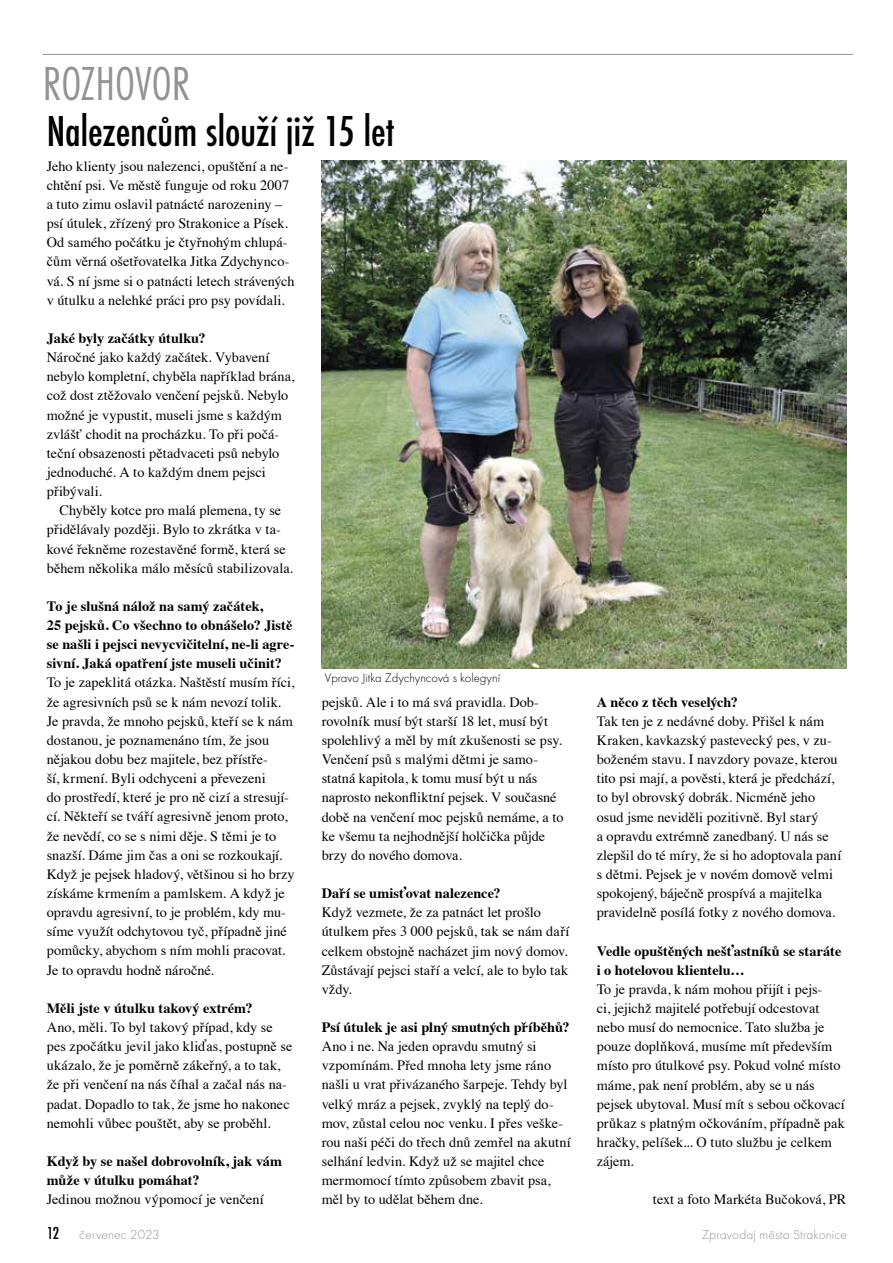
<style>
.page{position:relative;width:893px;height:1263px;background:#fff}
.page>*{position:absolute;margin:0;border:0;box-sizing:border-box;transform-origin:0 0}
.t1{font:49.5px "Futura TOT Ligh Cond";letter-spacing:.005em;color:#939393}
.t2{font:500 condensed 45px "Futura TOT";letter-spacing:-.005em;color:#000}
.t3{font:14.25px/19.2px "Times";color:#000}
.t4{font:700 14.25px/19.2px "Times";letter-spacing:.005em;color:#000}
.t5{font:13.5px "Futura TOT Ligh";letter-spacing:.01em;color:#939393}
.t6{font:12.75px "Futura TOT Ligh";color:#000}
.s1{font-family:"Futura TOT";font-weight:500;font-stretch:condensed;font-size:18px;color:#000}
</style>
<div class="page">
<hr style="left:43px;top:54px;width:810px;height:1px;background:#939393">
<img style="left:322px;top:161px;width:524px;height:507px">
<h1 class="t1" style="left:43px;top:55px;width:149px">ROZHOVOR</h1>
<h2 class="t2" style="left:47px;top:106px;width:349px">Nalezencům slouží již 15 let</h2>
<p class="t3" style="left:47px;top:155px;width:249px">Jeho klienty jsou nalezenci, opuštění a ne&shy;chtění psi. Ve městě funguje od roku 2007 a tuto zimu oslavil patnácté narozeniny – psí útulek, zřízený pro Strakonice a Písek.<br>Od samého počátku je čtyřnohým chlupá&shy;čům věrná ošetřovatelka Jitka Zdychynco&shy;vá. S ní jsme si o patnácti letech strávených v útulku a nelehké práci pro psy povídali.</p>
<p class="t4" style="left:47px;top:327px;width:160px">Jaké byly začátky útulku?</p>
<p class="t3" style="left:47px;top:346px;width:249px">Náročné jako každý začátek. Vybavení nebylo kompletní, chyběla například brána, což dost ztěžovalo venčení pejsků. Nebylo možné je vypustit, museli jsme s každým zvlášť chodit na procházku. To při počá&shy;teční obsazenosti pětadvaceti psů nebylo jednoduché. A to každým dnem pejsci přibývali.</p>
<p class="t3" style="left:47px;top:500px;width:248px;text-indent:13px">Chyběly kotce pro malá plemena, ty se přidělávaly později. Bylo to zkrátka v ta&shy;kové řekněme rozestavěné formě, která se během několika málo měsíců stabilizovala.</p>
<p class="t4" style="left:47px;top:595px;width:249px">To je slušná nálož na samý začátek,<br>25 pejsků. Co všechno to obnášelo? Jistě se našli i pejsci nevycvičitelní, ne-li agre&shy;sivní. Jaká opatření jste museli učinit?</p>
<p class="t3" style="left:47px;top:672px;width:249px">To je zapeklitá otázka. Naštěstí musím říci, že agresivních psů se k nám nevozí tolik.<br>Je pravda, že mnoho pejsků, kteří se k nám dostanou, je poznamenáno tím, že jsou nějakou dobu bez majitele, bez přístře-<br>ší, krmení. Byli odchyceni a převezeni<br>do prostředí, které je pro ně cizí a stresují&shy;cí. Někteří se tváří agresivně jenom proto, že nevědí, co se s nimi děje. S těmi je to snazší. Dáme jim čas a oni se rozkoukají.<br>Když je pejsek hladový, většinou si ho brzy získáme krmením a pamlskem. A když je opravdu agresivní, to je problém, kdy mu&shy;síme využít odchytovou tyč, případně jiné pomůcky, abychom s ním mohli pracovat.<br>Je to opravdu hodně náročné.</p>
<p class="t4" style="left:47px;top:997px;width:207px">Měli jste v útulku takový extrém?</p>
<p class="t3" style="left:47px;top:1016px;width:247px">Ano, měli. To byl takový případ, kdy se pes zpočátku jevil jako kliďas, postupně se ukázalo, že je poměrně zákeřný, a to tak, že při venčení na nás číhal a začal nás na&shy;padat. Dopadlo to tak, že jsme ho nakonec nemohli vůbec pouštět, aby se proběhl.</p>
<p class="t4" style="left:47px;top:1150px;width:237px">Když by se našel dobrovolník, jak vám může v útulku pomáhat?</p>
<p class="t3" style="left:47px;top:1188px;width:219px">Jedinou možnou výpomocí je venčení</p>
<p class="t6" style="left:325px;top:670px;width:177px">Vpravo Jitka Zdychyncová s kolegyní</p>
<p class="t3" style="left:322px;top:691px;width:243px">pejsků. Ale i to má svá pravidla. Dob&shy;rovolník musí být starší 18 let, musí být spolehlivý a měl by mít zkušenosti se psy.<br>Venčení psů s malými dětmi je samo&shy;statná kapitola, k tomu musí být u nás naprosto nekonfliktní pejsek. V současné době na venčení moc pejsků nemáme, a to ke všemu ta nejhodnější holčička půjde brzy do nového domova.</p>
<p class="t4" style="left:322px;top:882px;width:180px">Daří se umisťovat nalezence?</p>
<p class="t3" style="left:322px;top:902px;width:249px">Když vezmete, že za patnáct let prošlo útulkem přes 3 000 pejsků, tak se nám daří celkem obstojně nacházet jim nový domov.<br>Zůstávají pejsci staří a velcí, ale to bylo tak vždy.</p>
<p class="t4" style="left:322px;top:1016px;width:249px">Psí útulek je asi plný smutných příběhů?</p>
<p class="t3" style="left:322px;top:1035px;width:250px">Ano i ne. Na jeden opravdu smutný si vzpomínám. Před mnoha lety jsme ráno našli u vrat přivázaného šarpeje. Tehdy byl velký mráz a pejsek, zvyklý na teplý do&shy;mov, zůstal celou noc venku. I přes veške&shy;rou naši péči do třech dnů zemřel na akutní selhání ledvin. Když už se majitel chce mermomocí tímto způsobem zbavit psa, měl by to udělat během dne.</p>
<p class="t4" style="left:597px;top:691px;width:143px">A něco z těch veselých?</p>
<p class="t3" style="left:597px;top:710px;width:246px">Tak ten je z nedávné doby. Přišel k nám Kraken, kavkazský pastevecký pes, v zu&shy;boženém stavu. I navzdory povaze, kterou tito psi mají, a pověsti, která je předchází, to byl obrovský dobrák. Nicméně jeho osud jsme neviděli pozitivně. Byl starý<br>a opravdu extrémně zanedbaný. U nás se zlepšil do té míry, že si ho adoptovala paní s dětmi. Pejsek je v novém domově velmi spokojený, báječně prospívá a majitelka pravidelně posílá fotky z nového domova.</p>
<p class="t4" style="left:597px;top:940px;width:246px">Vedle opuštěných nešťastníků se staráte i o hotelovou klientelu…</p>
<p class="t3" style="left:597px;top:978px;width:250px">To je pravda, k nám mohou přijít i pejs-<br>ci, jejichž majitelé potřebují odcestovat nebo musí do nemocnice. Tato služba je pouze doplňková, musíme mít především místo pro útulkové psy. Pokud volné místo máme, pak není problém, aby se u nás pejsek ubytoval. Musí mít s sebou očkovací průkaz s platným očkováním, případně pak hračky, pelíšek... O tuto službu je celkem zájem.</p>
<p class="t3" style="left:653px;top:1189px;width:195px">text a foto Markéta Bučoková, PR</p>
<p class="t5" style="left:47px;top:1227px;width:114px"><span class="s1">12</span> červenec 2023</p>
<p class="t5" style="left:702px;top:1227px;width:147px">Zpravodaj města Strakonice</p>
</div>
